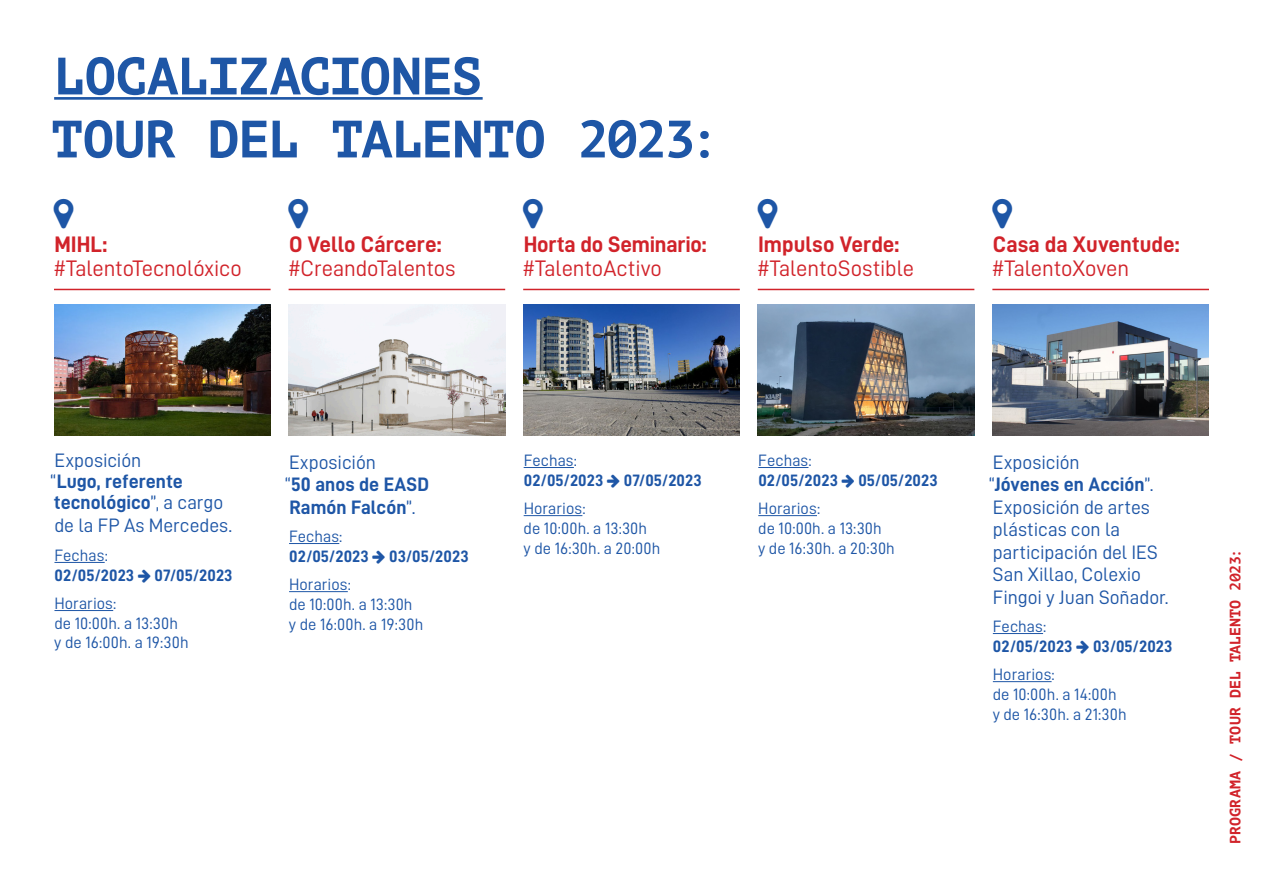
<style>
.page{position:relative;width:1263px;height:893px;background:#fff}
.page>*{position:absolute;margin:0;border:0;box-sizing:border-box;transform-origin:0 0}
.t1{font:700 52.5px/63px "PT Mono";letter-spacing:-.02em;color:#1e56a6}
.t2{font:22.5px/24px "D DIN";letter-spacing:-.005em;color:#d1232a}
.t3{font:22.5px/24px "D DIN Bold";letter-spacing:-.005em;color:#d1232a}
.t4{font:19.5px/22.5px "D DIN";color:#1e56a6}
.t5{font:19.5px/21px "D DIN Bold";color:#1e56a6}
.t6{font:16.5px/19.8px "D DIN";letter-spacing:.005em;color:#1e56a6}
.t7{font:16.5px/19.8px "D DIN Bold";letter-spacing:.005em;color:#1e56a6}
.t8{font:700 15px "PT Mono";letter-spacing:.005em;color:#d1232a}
.s1{font-family:"D DIN Bold"}
.s2{font-family:"D DIN"}
</style>
<div class="page">
<hr style="left:54px;top:97px;width:429px;height:3px;background:#1e56a6">
<hr style="left:54px;top:289px;width:217px;height:1px;background:#d1232a">
<hr style="left:54px;top:562px;width:51px;height:1px;background:#1e56a6">
<hr style="left:54px;top:610px;width:59px;height:1px;background:#1e56a6">
<hr style="left:289px;top:289px;width:216px;height:1px;background:#d1232a">
<hr style="left:289px;top:543px;width:50px;height:1px;background:#1e56a6">
<hr style="left:289px;top:591px;width:59px;height:1px;background:#1e56a6">
<hr style="left:523px;top:289px;width:217px;height:1px;background:#d1232a">
<hr style="left:524px;top:467px;width:50px;height:1px;background:#1e56a6">
<hr style="left:524px;top:515px;width:58px;height:1px;background:#1e56a6">
<hr style="left:758px;top:289px;width:216px;height:1px;background:#d1232a">
<hr style="left:758px;top:467px;width:50px;height:1px;background:#1e56a6">
<hr style="left:758px;top:515px;width:59px;height:1px;background:#1e56a6">
<hr style="left:992px;top:289px;width:217px;height:1px;background:#d1232a">
<hr style="left:993px;top:633px;width:50px;height:1px;background:#1e56a6">
<hr style="left:993px;top:681px;width:58px;height:1px;background:#1e56a6">
<img style="left:992px;top:304px;width:217px;height:132px">
<img style="left:54px;top:304px;width:217px;height:132px">
<img style="left:758px;top:304px;width:216px;height:132px">
<img style="left:523px;top:304px;width:217px;height:132px">
<img style="left:289px;top:304px;width:216px;height:132px">
<p class="t1" style="left:51px;top:44px;width:670px">LOCALIZACIONES<br>TOUR DEL TALENTO 2023:</p>
<p class="t2" style="left:54px;top:232px;width:189px"><span class="s1">MIHL: </span>#TalentoTecnolóxico</p>
<p class="t2" style="left:289px;top:232px;width:168px"><span class="s1">O Vello Cárcere: </span>#CreandoTalentos</p>
<p class="t3" style="left:523px;top:232px;width:185px">Horta do Seminario: <span class="s2">#TalentoActivo</span></p>
<p class="t2" style="left:758px;top:232px;width:158px"><span class="s1">Impulso Verde: </span>#TalentoSostible</p>
<p class="t3" style="left:992px;top:232px;width:189px">Casa da Xuventude: <span class="s2">#TalentoXoven</span></p>
<p class="t5" style="left:50px;top:449px;width:175px"><span class="s2">Exposición<br>“</span>Lugo, referente tecnológico<span class="s2">”, a cargo</span></p>
<p class="t4" style="left:54px;top:514px;width:179px">de la FP As Mercedes.</p>
<p class="t7" style="left:54px;top:545px;width:180px"><span class="s2">Fechas:<br></span>02/05/2023 07/05/2023</p>
<p class="t6" style="left:54px;top:593px;width:136px">Horarios:<br>de 10:00h. a 13:30h y de 16:00h. a 19:30h</p>
<p class="t5" style="left:285px;top:450px;width:146px;line-height:22.5px"><span class="s2">Exposición<br>“</span>50 anos de EASD<br>Ramón Falcón<span class="s2">”.</span></p>
<p class="t7" style="left:289px;top:526px;width:181px"><span class="s2">Fechas:<br></span>02/05/2023 03/05/2023</p>
<p class="t6" style="left:289px;top:574px;width:136px">Horarios:<br>de 10:00h. a 13:30h y de 16:00h. a 19:30h</p>
<p class="t7" style="left:524px;top:450px;width:180px"><span class="s2">Fechas:<br></span>02/05/2023 07/05/2023</p>
<p class="t6" style="left:523px;top:498px;width:138px">Horarios:<br>de 10:00h. a 13:30h<br>y de 16:30h. a 20:00h</p>
<p class="t7" style="left:758px;top:450px;width:181px"><span class="s2">Fechas:<br></span>02/05/2023 05/05/2023</p>
<p class="t6" style="left:758px;top:498px;width:138px">Horarios:<br>de 10:00h. a 13:30h<br>y de 16:30h. a 20:30h</p>
<p class="t4" style="left:989px;top:450px;width:181px">Exposición<br>“<span class="s1">Jóvenes en Acción</span>”.<br>Exposición de artes plásticas con la participación del IES<br>San Xillao, Colexio<br>Fingoi y Juan Soñador.</p>
<p class="t7" style="left:993px;top:616px;width:181px"><span class="s2">Fechas:<br></span>02/05/2023 03/05/2023</p>
<p class="t6" style="left:993px;top:664px;width:136px">Horarios:<br>de 10:00h. a 14:00h y de 16:30h. a 21:30h</p>
<p class="t8" style="left:1226px;top:844px;width:296px;rotate:-90deg">PROGRAMA / TOUR DEL TALENTO 2023:</p>
</div>
